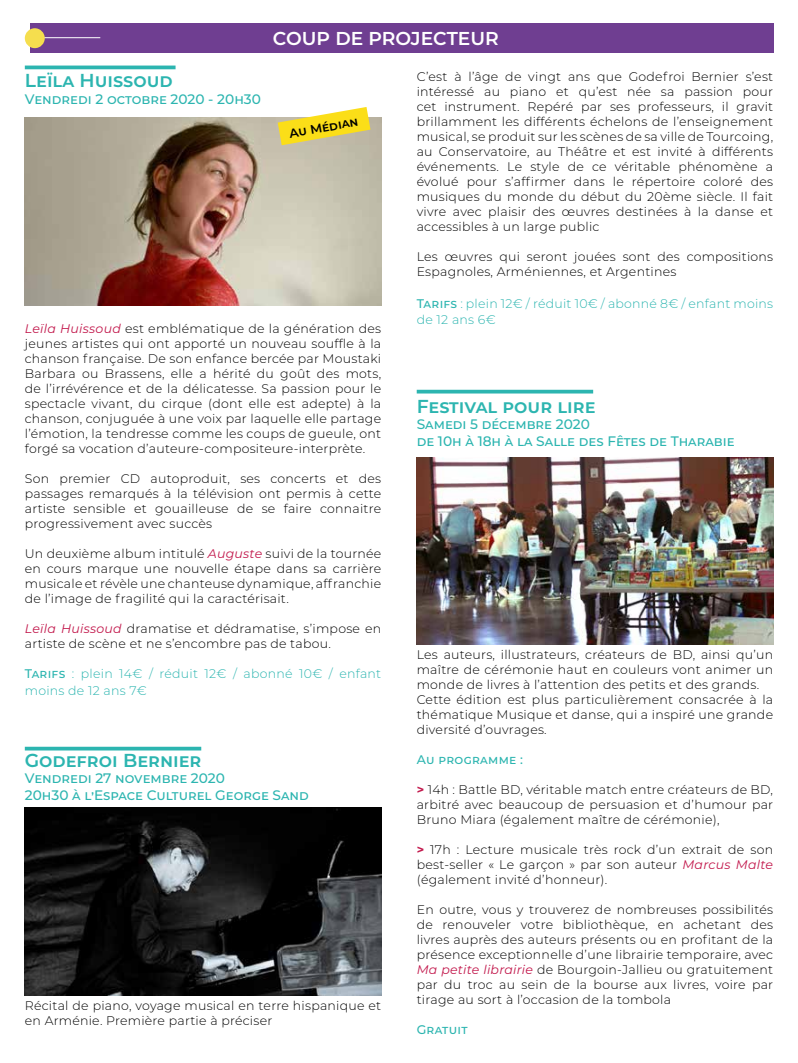
<style>
.page{position:relative;width:798px;height:1063px;background:#fff}
.page>*{position:absolute;margin:0;border:0;box-sizing:border-box;transform-origin:0 0}
.t1{font:600 18.75px "Montserrat";color:#2cb5b0}
.t2{font:600 18.62px "Montserrat";color:#fff}
.t3{font:500 13.75px/16.5px "Montserrat";color:#2cb5b0}
.t4{font:300 12.5px/15px "Montserrat";letter-spacing:.02em;color:#000;text-align:justify}
.t5{font:300 12.5px/16.5px "Montserrat";letter-spacing:.02em;color:#2cb5b0}
.t6{font:500 12.5px "Montserrat";letter-spacing:.02em;color:#2cb5b0}
.t7{font:600 12.5px "Montserrat";color:#000}
.s1{font-weight:400;font-style:italic;color:#c2184c}
.s2{font-weight:500}
.s3{font-weight:700;color:#c2184c}
</style>
<div class="page">
<div style="left:30px;top:24px;width:742px;height:29px;background:#6f3e91"></div>
<hr style="left:32px;top:37px;width:68px;height:1px;background:#fff">
<div style="left:25px;top:28px;width:20px;height:20px;background:#f5de4e;border-radius:50%"></div>
<img style="left:25px;top:118px;width:356px;height:188px">
<img style="left:416px;top:457px;width:356px;height:188px">
<hr style="left:25px;top:66px;width:150px;height:3px;background:#2cb5b0">
<svg style="left:25px;top:747px;width:176px;height:4px"></svg>
<svg style="left:416px;top:390px;width:177px;height:4px"></svg>
<img style="left:25px;top:808px;width:356px;height:188px">
<svg style="left:277px;top:107px;width:93px;height:38px"></svg>
<h2 class="t2" style="left:273px;top:25px;width:227px">COUP DE PROJECTEUR</h2>
<h1 class="t1" style="left:25px;top:67px;width:149px">Leïla Huissoud</h1>
<p class="t3" style="left:25px;top:90px;width:237px">Vendredi 2 octobre 2020 - 20h30</p>
<p class="t7" style="left:288px;top:125px;width:71px;rotate:-10deg">Au Médian</p>
<p class="t4" style="left:25px;top:321px;width:358px"><span class="s1">Leïla Huissoud</span> est emblématique de la génération des jeunes artistes qui ont apporté un nouveau souffle à la chanson française. De son enfance bercée par Moustaki Barbara ou Brassens, elle a hérité du goût des mots, de l’irrévérence et de la délicatesse. Sa passion pour le spectacle vivant, du cirque (dont elle est adepte) à la chanson, conjuguée à une voix par laquelle elle partage l’émotion, la tendresse comme les coups de gueule, ont forgé sa vocation d’auteure-compositeure-interprète.</p>
<p class="t4" style="left:25px;top:471px;width:358px">Son premier CD autoproduit, ses concerts et des passages remarqués à la télévision ont permis à cette artiste sensible et gouailleuse de se faire connaitre progressivement avec succès</p>
<p class="t4" style="left:25px;top:546px;width:358px">Un deuxième album intitulé <span class="s1">Auguste</span> suivi de la tournée en cours marque une nouvelle étape dans sa carrière musicale et révèle une chanteuse dynamique, affranchie de l’image de fragilité qui la caractérisait.</p>
<p class="t4" style="left:25px;top:621px;width:358px"><span class="s1">Leïla Huissoud</span> dramatise et dédramatise, s’impose en artiste de scène et ne s’encombre pas de tabou.</p>
<p class="t5" style="left:25px;top:665px;width:358px"><span class="s2">Tarifs</span> : plein 14€ / réduit 12€ / abonné 10€ / enfant moins de 12 ans 7€</p>
<h1 class="t1" style="left:25px;top:747px;width:178px">Godefroi Bernier</h1>
<p class="t3" style="left:25px;top:770px;width:285px">Vendredi 27 novembre 2020<br>20h30 à l’Espace Culturel George Sand</p>
<p class="t4" style="left:25px;top:997px;width:358px">Récital de piano, voyage musical en terre hispanique et en Arménie. Première partie à préciser</p>
<p class="t4" style="left:416px;top:69px;width:358px">C’est à l’âge de vingt ans que Godefroi Bernier s’est intéressé au piano et qu’est née sa passion pour cet instrument. Repéré par ses professeurs, il gravit brillamment les différents échelons de l’enseignement musical, se produit sur les scènes de sa ville de Tourcoing, au Conservatoire, au Théâtre et est invité à différents événements. Le style de ce véritable phénomène a évolué pour s’affirmer dans le répertoire coloré des musiques du monde du début du 20ème siècle. Il fait vivre avec plaisir des œuvres destinées à la danse et accessibles à un large public</p>
<p class="t4" style="left:416px;top:249px;width:358px">Les œuvres qui seront jouées sont des compositions<br>Espagnoles, Arméniennes, et Argentines</p>
<p class="t5" style="left:416px;top:295px;width:358px"><span class="s2">Tarifs</span> : plein 12€ / réduit 10€ / abonné 8€ / enfant moins de 12 ans 6€</p>
<h1 class="t1" style="left:416px;top:393px;width:180px">Festival pour lire</h1>
<p class="t3" style="left:416px;top:416px;width:319px">Samedi 5 décembre 2020<br>de 10h à 18h à la Salle des Fêtes de Tharabie</p>
<p class="t4" style="left:416px;top:646px;width:358px;text-align:left">Les auteurs, illustrateurs, créateurs de BD, ainsi qu’un maître de cérémonie haut en couleurs vont animer un monde de livres à l’attention des petits et des grands.<br>Cette édition est plus particulièrement consacrée à la thématique Musique et danse, qui a inspiré une grande diversité d’ouvrages.</p>
<p class="t6" style="left:416px;top:751px;width:108px">Au programme :</p>
<p class="t4" style="left:416px;top:781px;width:358px"><span class="s3">&gt;</span> 14h : Battle BD, véritable match entre créateurs de BD, arbitré avec beaucoup de persuasion et d’humour par Bruno Miara (également maître de cérémonie),</p>
<p class="t4" style="left:416px;top:841px;width:358px"><span class="s3">&gt;</span> 17h : Lecture musicale très rock d’un extrait de son best-seller « Le garçon » par son auteur <span class="s1">Marcus Malte </span>(également invité d’honneur).</p>
<p class="t4" style="left:416px;top:901px;width:358px">En outre, vous y trouverez de nombreuses possibilités de renouveler votre bibliothèque, en achetant des livres auprès des auteurs présents ou en profitant de la présence exceptionnelle d’une librairie temporaire, avec <span class="s1">Ma petite librairie</span> de Bourgoin-Jallieu ou gratuitement par du troc au sein de la bourse aux livres, voire par tirage au sort à l’occasion de la tombola</p>
<p class="t6" style="left:416px;top:1021px;width:52px">Gratuit</p>
</div>
